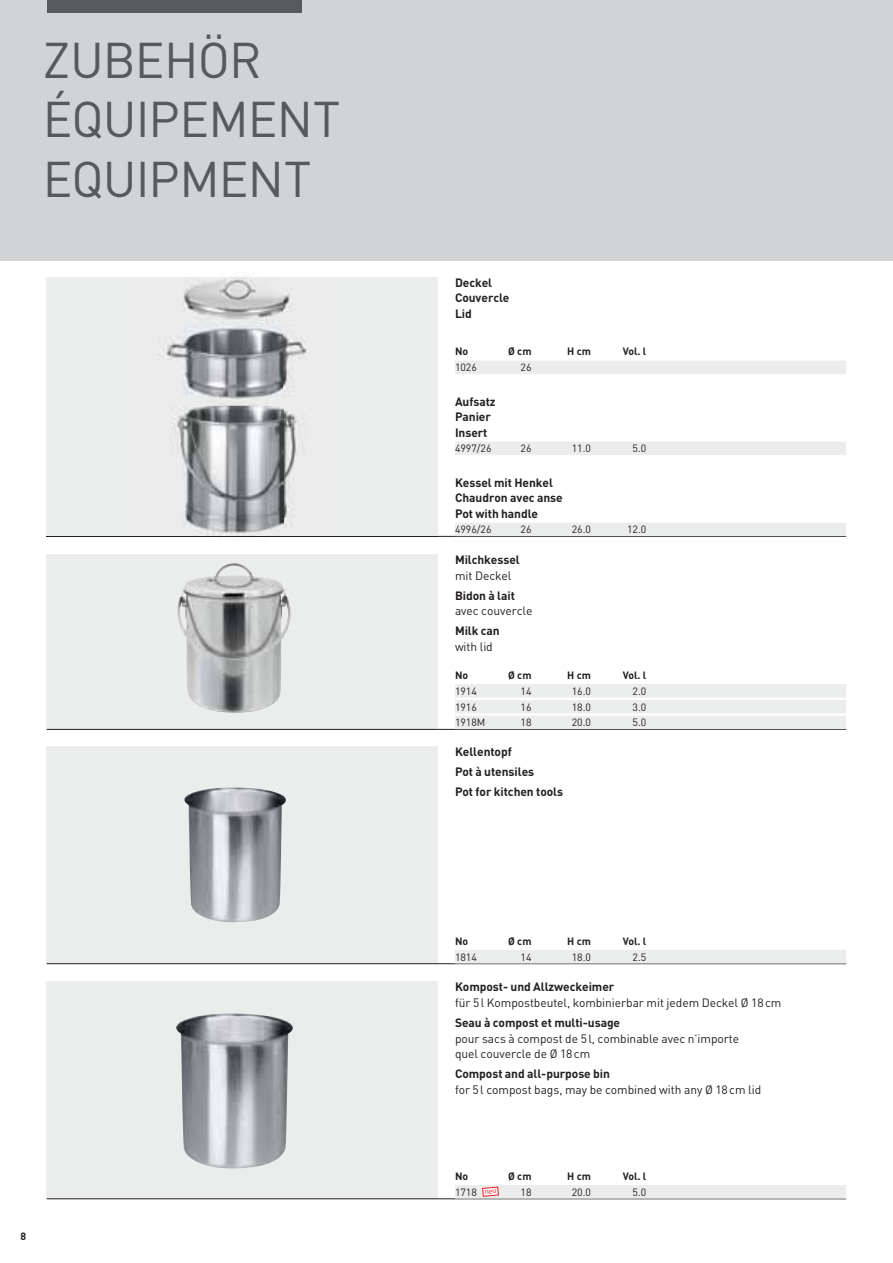
<style>
.page{position:relative;width:893px;height:1263px;background:#fff}
.page>*{position:absolute;margin:0;border:0;box-sizing:border-box;transform-origin:0 0}
.t1{font:49.5px/59.4px "DIN";letter-spacing:-.015em;color:#58595b}
.t2{font:700 12px/15.3px "DIN";letter-spacing:-.005em;color:#231f20}
.t3{font:12px/15.8px "DIN";letter-spacing:-.005em;color:#231f20}
.t4{font:10.5px "DIN";color:#231f20}
.t5{font:700 10.5px "DIN";color:#231f20}
</style>
<div class="page">
<div style="left:0;top:0;width:893px;height:260px;background:#d1d3d4"></div>
<div style="left:47px;top:0;width:255px;height:13px;background:#58595b"></div>
<div style="left:47px;top:277px;width:391px;height:259px;background:#ebecec"></div>
<hr style="left:47px;top:536px;width:391px;height:1px;background:#231f20">
<hr style="left:438px;top:536px;width:408px;height:1px;background:#231f20">
<div style="left:455px;top:361px;width:391px;height:13px;background:#ebecec"></div>
<div style="left:455px;top:442px;width:391px;height:13px;background:#ebecec"></div>
<div style="left:455px;top:523px;width:391px;height:13px;background:#ebecec"></div>
<div style="left:47px;top:554px;width:391px;height:175px;background:#ebecec"></div>
<hr style="left:47px;top:729px;width:391px;height:1px;background:#231f20">
<hr style="left:438px;top:729px;width:408px;height:1px;background:#231f20">
<div style="left:455px;top:684px;width:391px;height:14px;background:#ebecec"></div>
<div style="left:455px;top:700px;width:391px;height:13px;background:#ebecec"></div>
<div style="left:455px;top:716px;width:391px;height:13px;background:#ebecec"></div>
<div style="left:47px;top:746px;width:391px;height:218px;background:#ebecec"></div>
<hr style="left:47px;top:963px;width:391px;height:1px;background:#231f20">
<hr style="left:438px;top:963px;width:408px;height:1px;background:#231f20">
<div style="left:455px;top:950px;width:391px;height:13px;background:#ebecec"></div>
<div style="left:47px;top:981px;width:391px;height:218px;background:#ebecec"></div>
<hr style="left:47px;top:1198px;width:391px;height:1px;background:#231f20">
<hr style="left:438px;top:1198px;width:408px;height:1px;background:#231f20">
<div style="left:455px;top:1185px;width:391px;height:13px;background:#ebecec"></div>
<img style="left:184px;top:787px;width:102px;height:136px">
<img style="left:176px;top:1013px;width:117px;height:156px">
<img style="left:177px;top:563px;width:114px;height:150px">
<img style="left:135px;top:260px;width:197px;height:276px">
<svg style="left:482px;top:1186px;width:17px;height:11px"></svg>
<h1 class="t1" style="left:43px;top:36px;width:299px">ZUBEHÖR<br>ÉQUIPEMENT<br>EQUIPMENT</h1>
<p class="t5" style="left:21px;top:1232px;width:7px">8</p>
<p class="t2" style="left:455px;top:277px;width:56px">Deckel<br>Couvercle<br>Lid</p>
<p class="t5" style="left:455px;top:348px;width:15px">No</p>
<p class="t5" style="left:508px;top:348px;width:25px">Ø cm</p>
<p class="t5" style="left:567px;top:348px;width:25px">H cm</p>
<p class="t5" style="left:623px;top:348px;width:25px">Vol. l</p>
<p class="t4" style="left:455px;top:364px;width:23px">1026</p>
<p class="t4" style="left:521px;top:364px;width:12px">26</p>
<p class="t2" style="left:455px;top:395px;width:42px">Aufsatz<br>Panier<br>Insert</p>
<p class="t4" style="left:455px;top:445px;width:38px">4997/26</p>
<p class="t4" style="left:521px;top:445px;width:12px">26</p>
<p class="t4" style="left:572px;top:445px;width:21px">11.0</p>
<p class="t4" style="left:633px;top:445px;width:15px">5.0</p>
<p class="t2" style="left:455px;top:476px;width:109px">Kessel mit Henkel<br>Chaudron avec anse<br>Pot with handle</p>
<p class="t4" style="left:455px;top:526px;width:38px">4996/26</p>
<p class="t4" style="left:521px;top:526px;width:12px">26</p>
<p class="t4" style="left:572px;top:526px;width:21px">26.0</p>
<p class="t4" style="left:627px;top:526px;width:21px">12.0</p>
<p class="t2" style="left:455px;top:554px;width:66px">Milchkessel</p>
<p class="t3" style="left:455px;top:569px;width:58px">mit Deckel</p>
<p class="t2" style="left:455px;top:589px;width:61px">Bidon à lait</p>
<p class="t3" style="left:455px;top:605px;width:79px">avec couvercle</p>
<p class="t2" style="left:455px;top:624px;width:46px">Milk can</p>
<p class="t3" style="left:455px;top:640px;width:39px">with lid</p>
<p class="t5" style="left:455px;top:671px;width:15px">No</p>
<p class="t5" style="left:508px;top:671px;width:25px">Ø cm</p>
<p class="t5" style="left:567px;top:671px;width:25px">H cm</p>
<p class="t5" style="left:623px;top:671px;width:25px">Vol. l</p>
<p class="t4" style="left:455px;top:687px;width:23px">1914</p>
<p class="t4" style="left:521px;top:687px;width:12px">14</p>
<p class="t4" style="left:572px;top:687px;width:21px">16.0</p>
<p class="t4" style="left:633px;top:687px;width:15px">2.0</p>
<p class="t4" style="left:455px;top:703px;width:23px">1916</p>
<p class="t4" style="left:521px;top:703px;width:12px">16</p>
<p class="t4" style="left:572px;top:703px;width:21px">18.0</p>
<p class="t4" style="left:633px;top:703px;width:15px">3.0</p>
<p class="t4" style="left:455px;top:719px;width:32px">1918M</p>
<p class="t4" style="left:521px;top:719px;width:12px">18</p>
<p class="t4" style="left:572px;top:719px;width:21px">20.0</p>
<p class="t4" style="left:633px;top:719px;width:15px">5.0</p>
<p class="t2" style="left:455px;top:744px;width:110px;line-height:19.5px">Kellentopf<br>Pot à utensiles<br>Pot for kitchen tools</p>
<p class="t5" style="left:455px;top:937px;width:15px">No</p>
<p class="t5" style="left:508px;top:937px;width:25px">Ø cm</p>
<p class="t5" style="left:567px;top:937px;width:25px">H cm</p>
<p class="t5" style="left:623px;top:937px;width:25px">Vol. l</p>
<p class="t4" style="left:455px;top:953px;width:23px">1814</p>
<p class="t4" style="left:521px;top:953px;width:12px">14</p>
<p class="t4" style="left:572px;top:953px;width:21px">18.0</p>
<p class="t4" style="left:633px;top:953px;width:15px">2.5</p>
<p class="t2" style="left:455px;top:981px;width:161px">Kompost- und Allzweckeimer</p>
<p class="t3" style="left:455px;top:996px;width:328px">für 5 l Kompostbeutel, kombinierbar mit jedem Deckel Ø 18 cm</p>
<p class="t2" style="left:455px;top:1016px;width:167px">Seau à compost et multi-usage</p>
<p class="t3" style="left:455px;top:1032px;width:286px">pour sacs à compost de 5 l, combinable avec n’importe quel couvercle de Ø 18 cm</p>
<p class="t2" style="left:455px;top:1067px;width:157px">Compost and all-purpose bin</p>
<p class="t3" style="left:455px;top:1083px;width:308px">for 5 l compost bags, may be combined with any Ø 18 cm lid</p>
<p class="t5" style="left:455px;top:1172px;width:15px">No</p>
<p class="t5" style="left:508px;top:1172px;width:25px">Ø cm</p>
<p class="t5" style="left:567px;top:1172px;width:25px">H cm</p>
<p class="t5" style="left:623px;top:1172px;width:25px">Vol. l</p>
<p class="t4" style="left:455px;top:1188px;width:23px">1718</p>
<p class="t4" style="left:521px;top:1188px;width:12px">18</p>
<p class="t4" style="left:572px;top:1188px;width:21px">20.0</p>
<p class="t4" style="left:633px;top:1188px;width:15px">5.0</p>
</div>
